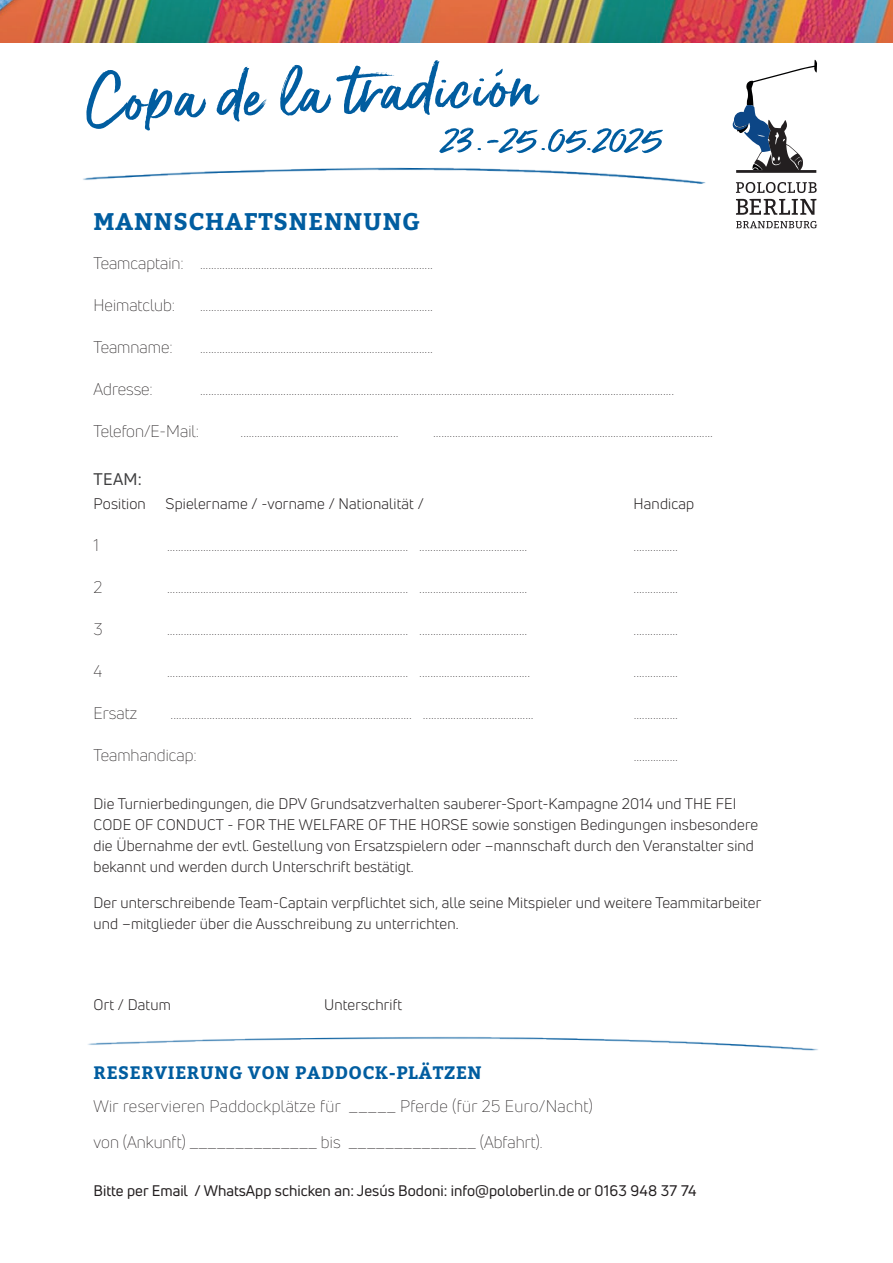
<style>
.page{position:relative;width:893px;height:1263px;background:#fff}
.page>*{position:absolute;margin:0;border:0;box-sizing:border-box;transform-origin:0 0}
.t1{font:63px "Gotcha Standup";color:#015da0;scale:1.1 1}
.t2{font:47.25px "Gotcha Standup";color:#015da0;scale:1.1 1}
.t3{font:700 24px "Bitter";letter-spacing:.03em;color:#015da0}
.t4{font:700 18px "Bitter";letter-spacing:.03em;color:#015da0}
.t5{font:300 16.5px "Uni Neue";color:#231f20}
.t6{font:300 16.5px/36px "Uni Neue";letter-spacing:.02em;color:#231f20}
.t7{font:16.5px "Uni Neue";color:#3e3e3f}
.t8{font:15px/21px "Uni Neue";letter-spacing:.01em;color:#231f20}
.t9{font:15px "Uni Neue";color:#231f20}
</style>
<div class="page">
<img style="left:88px;top:1036px;width:730px;height:15px">
<svg style="left:736px;top:199px;width:80px;height:16px"></svg>
<svg style="left:736px;top:221px;width:81px;height:7px"></svg>
<svg style="left:736px;top:182px;width:81px;height:11px"></svg>
<svg style="left:733px;top:60px;width:84px;height:113px"></svg>
<img style="left:83px;top:167px;width:623px;height:17px">
<img style="left:0;top:0;width:893px;height:43px">
<h1 class="t1" style="left:85px;top:59px;width:411px;rotate:-2deg">Copa de la tradición</h1>
<h2 class="t2" style="left:442px;top:104px;width:202px">23.-25.05.2025</h2>
<h3 class="t3" style="left:94px;top:207px;width:328px">MANNSCHAFTSNENNUNG</h3>
<p class="t5" style="left:94px;top:253px;width:341px">Teamcaptain: ....................................................................................</p>
<p class="t5" style="left:94px;top:295px;width:83px">Heimatclub:</p>
<p class="t5" style="left:200px;top:295px;width:234px">....................................................................................</p>
<p class="t5" style="left:94px;top:337px;width:81px">Teamname:</p>
<p class="t5" style="left:200px;top:337px;width:234px">....................................................................................</p>
<p class="t5" style="left:94px;top:379px;width:61px">Adresse:</p>
<p class="t5" style="left:200px;top:379px;width:476px">...........................................................................................................................................................................</p>
<p class="t5" style="left:94px;top:421px;width:107px">Telefon/E-Mail:</p>
<p class="t5" style="left:241px;top:421px;width:160px">.........................................................</p>
<p class="t5" style="left:433px;top:421px;width:281px">.....................................................................................................</p>
<p class="t7" style="left:94px;top:469px;width:50px">TEAM:</p>
<p class="t8" style="left:94px;top:493px;width:332px">Position Spielername / -vorname / Nationalität /</p>
<p class="t8" style="left:634px;top:493px;width:62px">Handicap</p>
<p class="t5" style="left:94px;top:535px;width:7px">1</p>
<p class="t5" style="left:167px;top:535px;width:362px">....................................................................................... .......................................</p>
<p class="t5" style="left:634px;top:535px;width:46px">................</p>
<p class="t5" style="left:94px;top:577px;width:10px">2</p>
<p class="t5" style="left:167px;top:577px;width:362px">....................................................................................... .......................................</p>
<p class="t5" style="left:634px;top:577px;width:46px">................</p>
<p class="t5" style="left:94px;top:619px;width:11px">3</p>
<p class="t5" style="left:167px;top:619px;width:362px">....................................................................................... .......................................</p>
<p class="t5" style="left:634px;top:619px;width:46px">................</p>
<p class="t5" style="left:94px;top:661px;width:10px">4</p>
<p class="t5" style="left:167px;top:661px;width:365px">....................................................................................... ........................................</p>
<p class="t5" style="left:634px;top:661px;width:46px">................</p>
<p class="t5" style="left:94px;top:703px;width:45px">Ersatz</p>
<p class="t5" style="left:171px;top:703px;width:365px">....................................................................................... ........................................</p>
<p class="t5" style="left:634px;top:703px;width:46px">................</p>
<p class="t5" style="left:94px;top:745px;width:105px">Teamhandicap:</p>
<p class="t5" style="left:634px;top:745px;width:46px">................</p>
<p class="t8" style="left:94px;top:793px;width:666px">Die Turnierbedingungen, die DPV Grundsatzverhalten sauberer-Sport-Kampagne 2014 und THE FEI CODE OF CONDUCT - FOR THE WELFARE OF THE HORSE sowie sonstigen Bedingungen insbesondere die Übernahme der evtl. Gestellung von Ersatzspielern oder –mannschaft durch den Veranstalter sind bekannt und werden durch Unterschrift bestätigt.</p>
<p class="t8" style="left:94px;top:892px;width:669px">Der unterschreibende Team-Captain verpflichtet sich, alle seine Mitspieler und weitere Teammitarbeiter und –mitglieder über die Ausschreibung zu unterrichten.</p>
<p class="t8" style="left:94px;top:994px;width:79px">Ort / Datum</p>
<p class="t8" style="left:324px;top:994px;width:80px">Unterschrift</p>
<p class="t4" style="left:94px;top:1062px;width:390px">RESERVIERUNG VON PADDOCK-PLÄTZEN</p>
<p class="t6" style="left:94px;top:1088px;width:501px">Wir reservieren Paddockplätze für _____ Pferde (für 25 Euro/Nacht) von (Ankunft) ______________ bis ______________ (Abfahrt).</p>
<p class="t9" style="left:94px;top:1182px;width:604px">Bitte per Email / WhatsApp schicken an: Jesús Bodoni: info@poloberlin.de or 0163 948 37 74</p>
</div>
